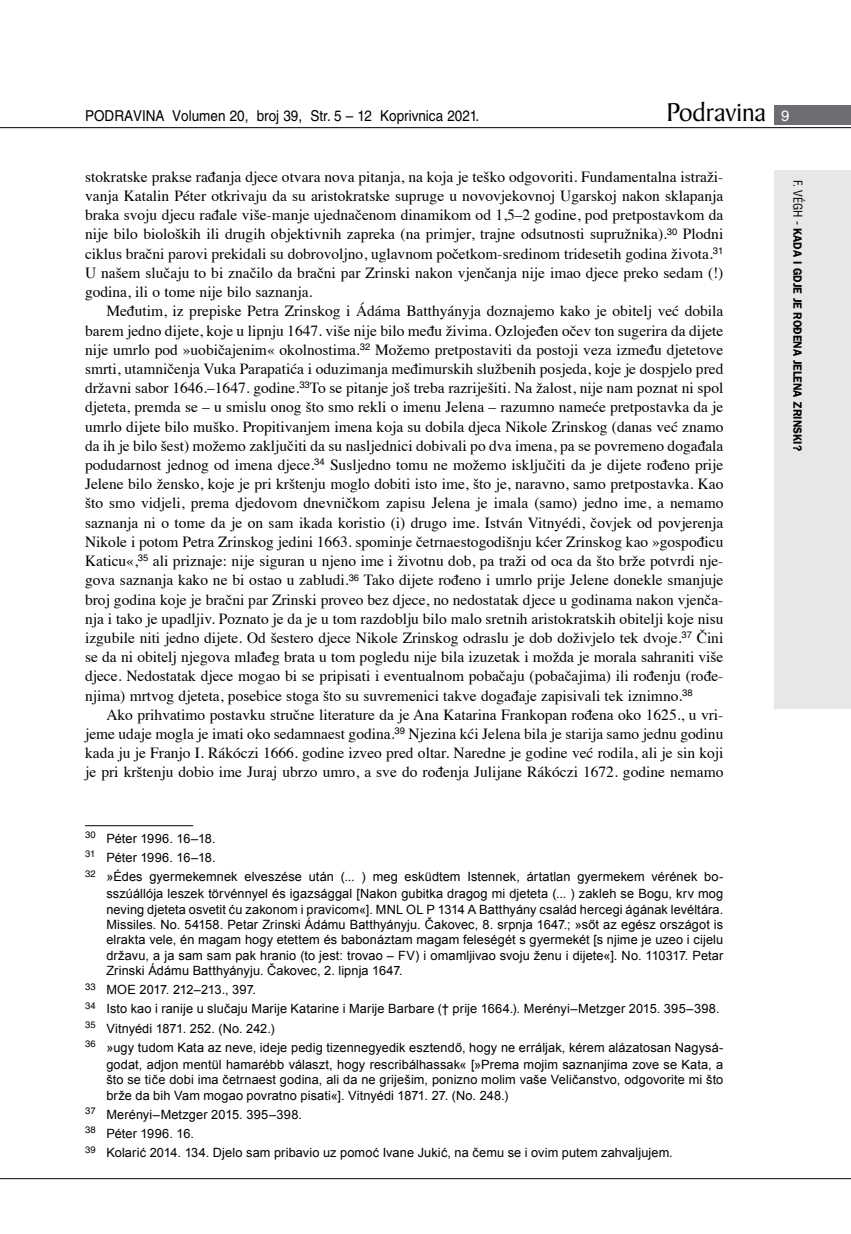
<style>
.page{position:relative;width:851px;height:1234px;background:#fff}
.page>*{position:absolute;margin:0;border:0;box-sizing:border-box;transform-origin:0 0}
.t1{font:27.6px "Baker Signet BT";color:#000}
.t2{font:15.45px/19.2px "Times";color:#000;text-align:justify}
.t3{font:15px "Helvetica LT Skin 29";color:#000;scale:.9 1}
.t4{font:12.75px/19.2px "Arial";letter-spacing:.01em;color:#000}
.t5{font:600 12px "ITC Franklin Gothic Skin 29";letter-spacing:-.005em;color:#000;scale:.95 1}
.s1{font-family:"Helvetica LT Skin 29";font-size:15px;color:#fff}
.s2{font-style:italic}
.s3{font-family:"Helvetica LT Skin 29";font-weight:400;font-stretch:condensed}
</style>
<div class="page">
<div style="left:774px;top:170px;width:76px;height:538px;background:#e6e7e8"></div>
<div style="left:774px;top:105px;width:76px;height:19px;background:#6d6e71"></div>
<hr style="left:0;top:127px;width:850px;height:1px;background:#000">
<hr style="left:0;top:1177px;width:850px;height:1px;background:#000">
<hr style="left:85px;top:825px;width:108px;height:1px;background:#000">
<p class="t3" style="left:85px;top:107px;width:439px">PODRAVINA Volumen 20, broj 39, Str. 5 – 12 Koprivnica 2021.</p>
<h1 class="t1" style="left:666px;top:95px;width:125px">Podravina <span class="s1">9</span></h1>
<p class="t2" style="left:85px;top:166px;width:639px">stokratske prakse rađanja djece otvara nova pitanja, na koja je teško odgovoriti. Fundamentalna istraži&shy;vanja Katalin Péter otkrivaju da su aristokratske supruge u novovjekovnoj Ugarskoj nakon sklapanja braka svoju djecu rađale više-manje ujednačenom dinamikom od 1,5–2 godine, pod pretpostavkom da nije bilo bioloških ili drugih objektivnih zapreka (na primjer, trajne odsutnosti supružnika).<sup>30</sup> Plodni ciklus bračni parovi prekidali su dobrovoljno, uglavnom početkom-sredinom tridesetih godina života.<sup>31<br></sup>U našem slučaju to bi značilo da bračni par Zrinski nakon vjenčanja nije imao djece preko sedam (!) godina, ili o tome nije bilo saznanja.</p>
<p class="t2" style="left:85px;top:300px;width:640px;text-indent:21px">Međutim, iz prepiske Petra Zrinskog i Ádáma Batthyányja doznajemo kako je obitelj već dobila barem jedno dijete, koje u lipnju 1647. više nije bilo među živima. Ozlojeđen očev ton sugerira da dijete nije umrlo pod »uobičajenim« okolnostima.<sup>32</sup> Možemo pretpostaviti da postoji veza između djetetove smrti, utamničenja Vuka Parapatića i oduzimanja međimurskih službenih posjeda, koje je dospjelo pred državni sabor 1646.–1647. godine.<sup>33</sup>To se pitanje još treba razriješiti. Na žalost, nije nam poznat ni spol djeteta, premda se – u smislu onog što smo rekli o imenu Jelena – razumno nameće pretpostavka da je umrlo dijete bilo muško. Propitivanjem imena koja su dobila djeca Nikole Zrinskog (danas već znamo da ih je bilo šest) možemo zaključiti da su nasljednici dobivali po dva imena, pa se povremeno događala podudarnost jednog od imena djece.<sup>34</sup> Susljedno tomu ne možemo isključiti da je dijete rođeno prije Jelene bilo žensko, koje je pri krštenju moglo dobiti isto ime, što je, naravno, samo pretpostavka. Kao što smo vidjeli, prema djedovom dnevničkom zapisu Jelena je imala (samo) jedno ime, a nemamo saznanja ni o tome da je on sam ikada koristio (i) drugo ime. István Vitnyédi, čovjek od povjerenja Nikole i potom Petra Zrinskog jedini 1663. spominje četrnaestogodišnju kćer Zrinskog kao »gospođicu Katicu«,<sup>35</sup> ali priznaje: nije siguran u njeno ime i životnu dob, pa traži od oca da što brže potvrdi nje&shy;gova saznanja kako ne bi ostao u zabludi.<sup>36</sup> Tako dijete rođeno i umrlo prije Jelene donekle smanjuje broj godina koje je bračni par Zrinski proveo bez djece, no nedostatak djece u godinama nakon vjenča&shy;nja i tako je upadljiv. Poznato je da je u tom razdoblju bilo malo sretnih aristokratskih obitelji koje nisu izgubile niti jedno dijete. Od šestero djece Nikole Zrinskog odraslu je dob doživjelo tek dvoje.<sup>37</sup> Čini se da ni obitelj njegova mlađeg brata u tom pogledu nije bila izuzetak i možda je morala sahraniti više djece. Nedostatak djece mogao bi se pripisati i eventualnom pobačaju (pobačajima) ili rođenju (rođe&shy;njima) mrtvog djeteta, posebice stoga što su suvremenici takve događaje zapisivali tek iznimno.<sup>38</sup></p>
<p class="t2" style="left:85px;top:703px;width:639px;text-indent:21px">Ako prihvatimo postavku stručne literature da je Ana Katarina Frankopan rođena oko 1625., u vri&shy;jeme udaje mogla je imati oko sedamnaest godina.<sup>39</sup> Njezina kći Jelena bila je starija samo jednu godinu kada ju je Franjo I. Rákóczi 1666. godine izveo pred oltar. Naredne je godine već rodila, ali je sin koji je pri krštenju dobio ime Juraj ubrzo umro, a sve do rođenja Julijane Rákóczi 1672. godine nemamo</p>
<p class="t4" style="left:85px;top:828px;width:639px"><sup>30</sup> Péter 1996. 16–18.<br><sup>31</sup> Péter 1996. 16–18.<br><sup>32</sup> »Édes gyermekemnek elveszése után (... ) meg esküdtem Istennek, ártatlan gyermekem vérének bo-</p>
<p class="t4" style="left:106px;top:886px;width:618px;line-height:15.3px;text-align:justify">sszúállója leszek törvénnyel és igazsággal [Nakon gubitka dragog mi djeteta (... ) zakleh se Bogu, krv mog neving djeteta osvetit ću zakonom i pravicom«]. MNL OL P 1314 A Batthyány család hercegi ágának levéltára.<br>Missiles. No. 54158. Petar Zrinski Ádámu Batthyányju. Čakovec, 8. srpnja 1647.; »sőt az egész országot is elrakta vele, én magam hogy etettem és babonáztam magam feleségét s gyermekét [s njime je uzeo i cijelu državu, a ja sam sam pak hranio (to jest: trovao – FV) i omamljivao svoju ženu i dijete«]. No. 110317. Petar Zrinski Ádámu Batthyányju. Čakovec, 2. lipnja 1647.</p>
<p class="t4" style="left:85px;top:980px;width:639px"><sup>33</sup> MOE 2017. 212–213., 397.<br><sup>34</sup> Isto kao i ranije u slučaju Marije Katarine i Marije Barbare († prije 1664.)<span class="s2">.</span> Merényi–Metzger 2015. 395–398.<br><sup>35</sup> Vitnyédi 1871. 252. (No. 242.)<br><sup>36</sup> »ugy tudom Kata az neve, ideje pedig tizennegyedik esztendő, hogy ne erráljak, kérem alázatosan Nagysá-</p>
<p class="t4" style="left:106px;top:1056px;width:618px;line-height:15.3px;text-align:justify">godat, adjon mentül hamarébb választ, hogy rescribálhassak« [»Prema mojim saznanjima zove se Kata, a što se tiče dobi ima četrnaest godina, ali da ne griješim, ponizno molim vaše Veličanstvo, odgovorite mi što brže da bih Vam mogao povratno pisati«]. Vitnyédi 1871. 27. (No. 248.)</p>
<p class="t4" style="left:85px;top:1104px;width:589px"><sup>37</sup> Merényi–Metzger 2015. 395–398.<br><sup>38</sup> Péter 1996. 16.<br><sup>39</sup> Kolarić 2014. 134. Djelo sam pribavio uz pomoć Ivane Jukić, na čemu se i ovim putem zahvaljujem<span class="s2">.</span></p>
<p class="t5" style="left:804px;top:180px;width:286px;rotate:90deg"><span class="s3">F. VÉGH -</span> KADA I GDJE JE ROĐENA JELENA ZRINSKI?</p>
</div>
